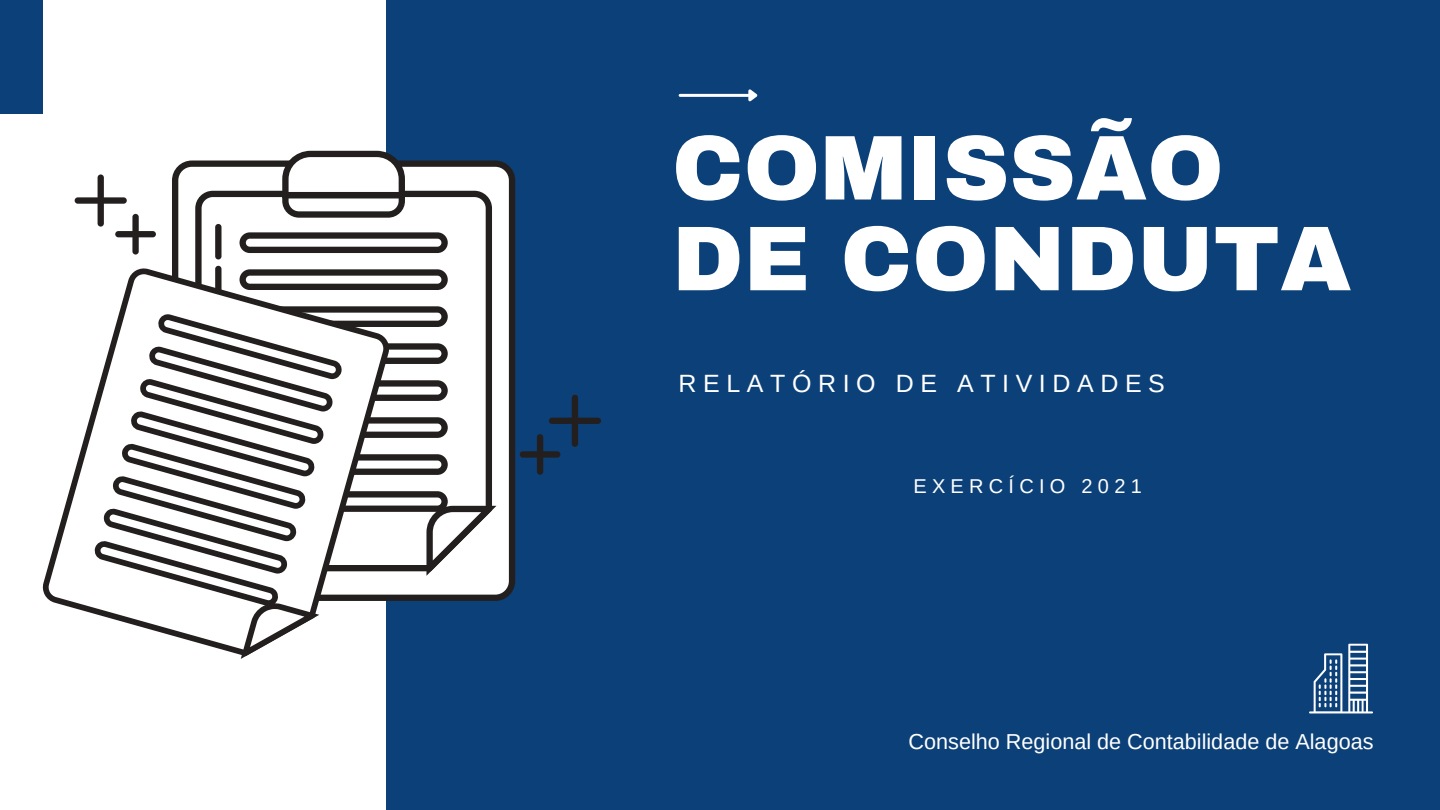
<style>
.page{position:relative;width:1440px;height:810px;background:#fff}
.page>*{position:absolute;margin:0;border:0;box-sizing:border-box;transform-origin:0 0}
.t1{font:900 92px/90.8px "Archivo";color:#fff}
.t2{font:25px "Arimo";letter-spacing:.265em;color:#fff}
.t3{font:21.6px "Arimo";color:#fff}
.t4{font:20px "Arimo";letter-spacing:.265em;color:#fff}
</style>
<div class="page">
<div style="left:387px;top:0;width:1053px;height:810px;background:#0c4078"></div>
<div style="left:0;top:0;width:42px;height:114px;background:#0c4078"></div>
<svg style="left:1309px;top:644px;width:64px;height:69px"></svg>
<hr style="left:680px;top:94px;width:68px;height:3px;background:#fff">
<svg style="left:746px;top:89px;width:12px;height:13px"></svg>
<svg style="left:172px;top:161px;width:343px;height:440px;fill:#fff"></svg>
<svg style="left:195px;top:191px;width:297px;height:115px;fill:#fff"></svg>
<svg style="left:240px;top:232px;width:208px;height:21px"></svg>
<svg style="left:391px;top:269px;width:57px;height:21px"></svg>
<svg style="left:282px;top:151px;width:123px;height:67px"></svg>
<div style="left:98px;top:174px;width:6px;height:53px;background:#231f1f;border-radius:3px"></div>
<div style="left:75px;top:197px;width:52px;height:7px;background:#231f1f;border-radius:3px"></div>
<div style="left:115px;top:231px;width:41px;height:6px;background:#231f1f;border-radius:3px"></div>
<div style="left:132px;top:214px;width:7px;height:41px;background:#231f1f;border-radius:3px"></div>
<div style="left:572px;top:395px;width:6px;height:52px;background:#231f1f;border-radius:3px"></div>
<div style="left:549px;top:418px;width:52px;height:6px;background:#231f1f;border-radius:3px"></div>
<div style="left:520px;top:451px;width:40px;height:7px;background:#231f1f;border-radius:3px"></div>
<div style="left:537px;top:434px;width:6px;height:41px;background:#231f1f;border-radius:3px"></div>
<div style="left:215px;top:266px;width:7px;height:101px;background:#231f1f;border-radius:3px"></div>
<div style="left:215px;top:224px;width:7px;height:35px;background:#231f1f;border-radius:3px"></div>
<svg style="left:42px;top:268px;width:349px;height:346px"></svg>
<svg style="left:94px;top:306px;width:402px;height:353px"></svg>
<h1 class="t1" style="left:672px;top:123px;width:681px">COMISSÃO<br>DE CONDUTA</h1>
<p class="t2" style="left:679px;top:369px;width:488px">RELATÓRIO DE ATIVIDADES</p>
<p class="t4" style="left:913px;top:475px;width:230px">EXERCÍCIO 2021</p>
<p class="t3" style="left:909px;top:730px;width:466px">Conselho Regional de Contabilidade de Alagoas</p>
</div>
